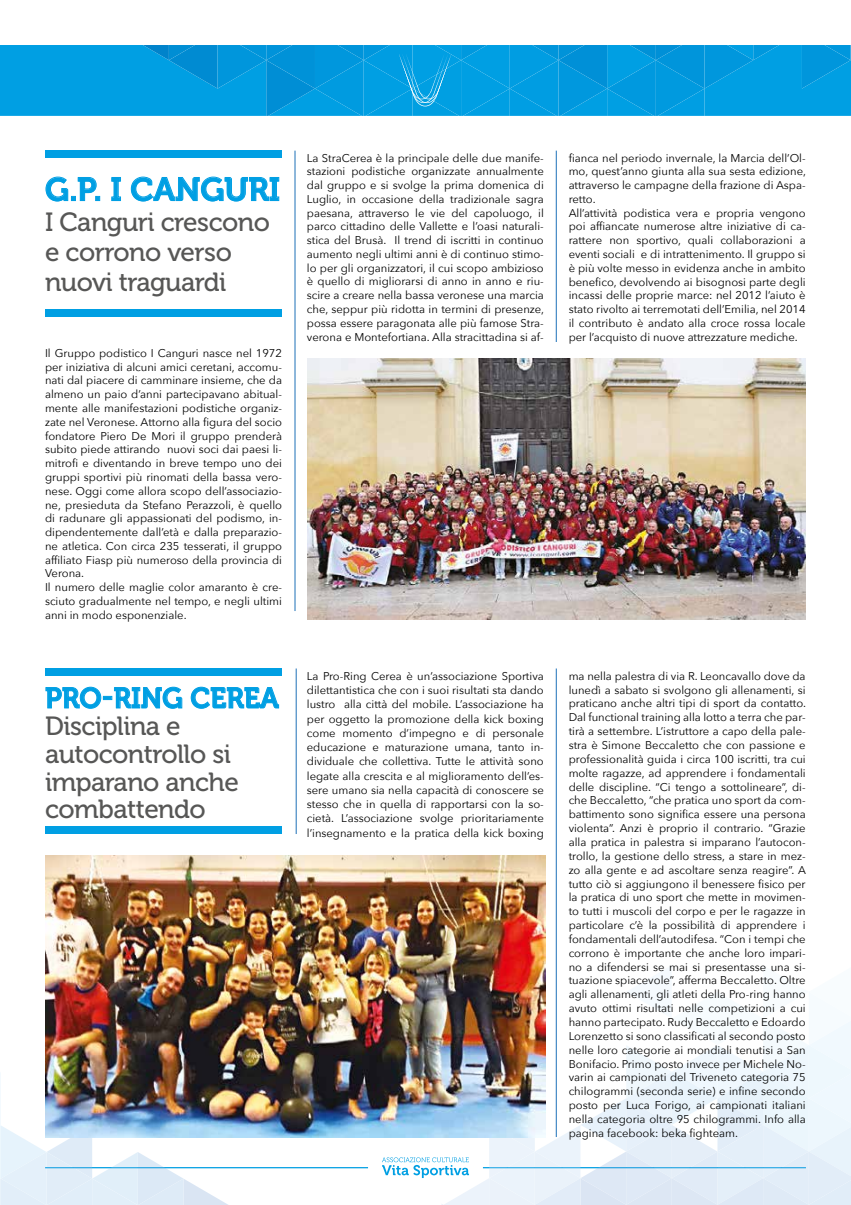
<style>
.page{position:relative;width:851px;height:1205px;background:#fff}
.page>*{position:absolute;margin:0;border:0;box-sizing:border-box;transform-origin:0 0}
.t1{font:32.5px "Museo 700";color:#009fe3}
.t2{font:28.75px "Museo 700";color:#009fe3}
.t3{font:26.25px/27.5px "Museo 500";letter-spacing:-.02em;color:#575756}
.t4{font:11.25px/13.8px "Avenir Next";color:#000;text-align:justify}
</style>
<div class="page">
<hr style="left:45px;top:1167px;width:323px;height:1px;background:#009fe3">
<svg style="left:1px;top:1126px;width:228px;height:79px"></svg>
<svg style="left:382px;top:965px;width:468px;height:240px"></svg>
<div style="left:0;top:45px;width:850px;height:71px;background:#009fe3"></div>
<svg style="left:801px;top:45px;width:49px;height:44px;background:#0199de"></svg>
<svg style="left:143px;top:45px;width:636px;height:71px;background:#039cdf"></svg>
<img style="left:307px;top:358px;width:498px;height:261px">
<svg style="left:46px;top:177px;width:54px;height:24px"></svg>
<svg style="left:112px;top:177px;width:9px;height:24px"></svg>
<svg style="left:131px;top:177px;width:148px;height:24px"></svg>
<svg style="left:46px;top:687px;width:136px;height:21px"></svg>
<svg style="left:191px;top:687px;width:88px;height:21px"></svg>
<hr style="left:295px;top:151px;width:1px;height:460px;background:#1d71b8">
<hr style="left:556px;top:151px;width:1px;height:191px;background:#1d71b8">
<div style="left:45px;top:309px;width:237px;height:7px;background:#009fe3"></div>
<div style="left:45px;top:827px;width:237px;height:7px;background:#009fe3"></div>
<div style="left:45px;top:151px;width:237px;height:7px;background:#009fe3"></div>
<div style="left:45px;top:668px;width:237px;height:7px;background:#009fe3"></div>
<hr style="left:296px;top:668px;width:1px;height:166px;background:#1d71b8">
<hr style="left:556px;top:668px;width:1px;height:469px;background:#1d71b8">
<img style="left:45px;top:855px;width:500px;height:282px">
<h1 class="t1" style="left:45px;top:171px;width:236px">G.P. I CANGURI</h1>
<h3 class="t3" style="left:45px;top:207px;width:226px;line-height:30px">I Canguri crescono e corrono verso nuovi traguardi</h3>
<p class="t4" style="left:45px;top:345px;width:238px;text-align:left">Il Gruppo podistico I Canguri nasce nel 1972 per iniziativa di alcuni amici ceretani, accomu&shy;nati dal piacere di camminare insieme, che da almeno un paio d’anni partecipavano abitual&shy;mente alle manifestazioni podistiche organiz&shy;zate nel Veronese. Attorno alla figura del socio fondatore Piero De Mori il gruppo prenderà subito piede attirando nuovi soci dai paesi li&shy;mitrofi e diventando in breve tempo uno dei gruppi sportivi più rinomati della bassa vero&shy;nese. Oggi come allora scopo dell’associazio&shy;ne, presieduta da Stefano Perazzoli, è quello di radunare gli appassionati del podismo, in&shy;dipendentemente dall’età e dalla preparazio&shy;ne atletica. Con circa 235 tesserati, il gruppo affiliato Fiasp più numeroso della provincia di Verona.<br>Il numero delle maglie color amaranto è cre&shy;sciuto gradualmente nel tempo, e negli ultimi anni in modo esponenziale.</p>
<h2 class="t2" style="left:45px;top:682px;width:235px">PRO-RING CEREA</h2>
<h3 class="t3" style="left:45px;top:713px;width:195px">Disciplina e autocontrollo si imparano anche combattendo</h3>
<p class="t4" style="left:307px;top:150px;width:239px">La StraCerea è la principale delle due manife&shy;stazioni podistiche organizzate annualmente dal gruppo e si svolge la prima domenica di Luglio, in occasione della tradizionale sagra paesana, attraverso le vie del capoluogo, il parco cittadino delle Vallette e l’oasi naturali&shy;stica del Brusà. Il trend di iscritti in continuo aumento negli ultimi anni è di continuo stimo&shy;lo per gli organizzatori, il cui scopo ambizioso è quello di migliorarsi di anno in anno e riu&shy;scire a creare nella bassa veronese una marcia che, seppur più ridotta in termini di presenze, possa essere paragonata alle più famose Stra&shy;verona e Montefortiana. Alla stracittadina si af-</p>
<p class="t4" style="left:568px;top:150px;width:239px;text-align:left">fianca nel periodo invernale, la Marcia dell’Ol&shy;mo, quest’anno giunta alla sua sesta edizione, attraverso le campagne della frazione di Aspa&shy;retto.<br>All’attività podistica vera e propria vengono poi affiancate numerose altre iniziative di ca&shy;rattere non sportivo, quali collaborazioni a eventi sociali e di intrattenimento. Il gruppo si è più volte messo in evidenza anche in ambito benefico, devolvendo ai bisognosi parte degli incassi delle proprie marce: nel 2012 l’aiuto è stato rivolto ai terremotati dell’Emilia, nel 2014 il contributo è andato alla croce rossa locale per l’acquisto di nuove attrezzature mediche.</p>
<p class="t4" style="left:307px;top:668px;width:238px;line-height:14.2px">La Pro-Ring Cerea è un’associazione Sportiva dilettantistica che con i suoi risultati sta dando lustro alla città del mobile. L’associazione ha per oggetto la promozione della kick boxing come momento d’impegno e di personale educazione e maturazione umana, tanto in&shy;dividuale che collettiva. Tutte le attività sono legate alla crescita e al miglioramento dell’es&shy;sere umano sia nella capacità di conoscere se stesso che in quella di rapportarsi con la so&shy;cietà. L’associazione svolge prioritariamente l’insegnamento e la pratica della kick boxing</p>
<p class="t4" style="left:568px;top:668px;width:239px">ma nella palestra di via R. Leoncavallo dove da lunedì a sabato si svolgono gli allenamenti, si praticano anche altri tipi di sport da contatto.<br>Dal functional training alla lotto a terra che par&shy;tirà a settembre. L’istruttore a capo della pale&shy;stra è Simone Beccaletto che con passione e professionalità guida i circa 100 iscritti, tra cui molte ragazze, ad apprendere i fondamentali delle discipline. “Ci tengo a sottolineare”, di&shy;che Beccaletto, “che pratica uno sport da com&shy;battimento sono significa essere una persona violenta”. Anzi è proprio il contrario. “Grazie alla pratica in palestra si imparano l’autocon&shy;trollo, la gestione dello stress, a stare in mez&shy;zo alla gente e ad ascoltare senza reagire”. A tutto ciò si aggiungono il benessere fisico per la pratica di uno sport che mette in movimen&shy;to tutti i muscoli del corpo e per le ragazze in particolare c’è la possibilità di apprendere i fondamentali dell’autodifesa. “Con i tempi che corrono è importante che anche loro impari&shy;no a difendersi se mai si presentasse una si&shy;tuazione spiacevole”, afferma Beccaletto. Oltre agli allenamenti, gli atleti della Pro-ring hanno avuto ottimi risultati nelle competizioni a cui hanno partecipato. Rudy Beccaletto e Edoardo Lorenzetto si sono classificati al secondo posto nelle loro categorie ai mondiali tenutisi a San Bonifacio. Primo posto invece per Michele No&shy;varin ai campionati del Triveneto categoria 75 chilogrammi (seconda serie) e infine secondo posto per Luca Forigo, ai campionati italiani nella categoria oltre 95 chilogrammi. Info alla pagina facebook: beka fighteam.</p>
</div>
